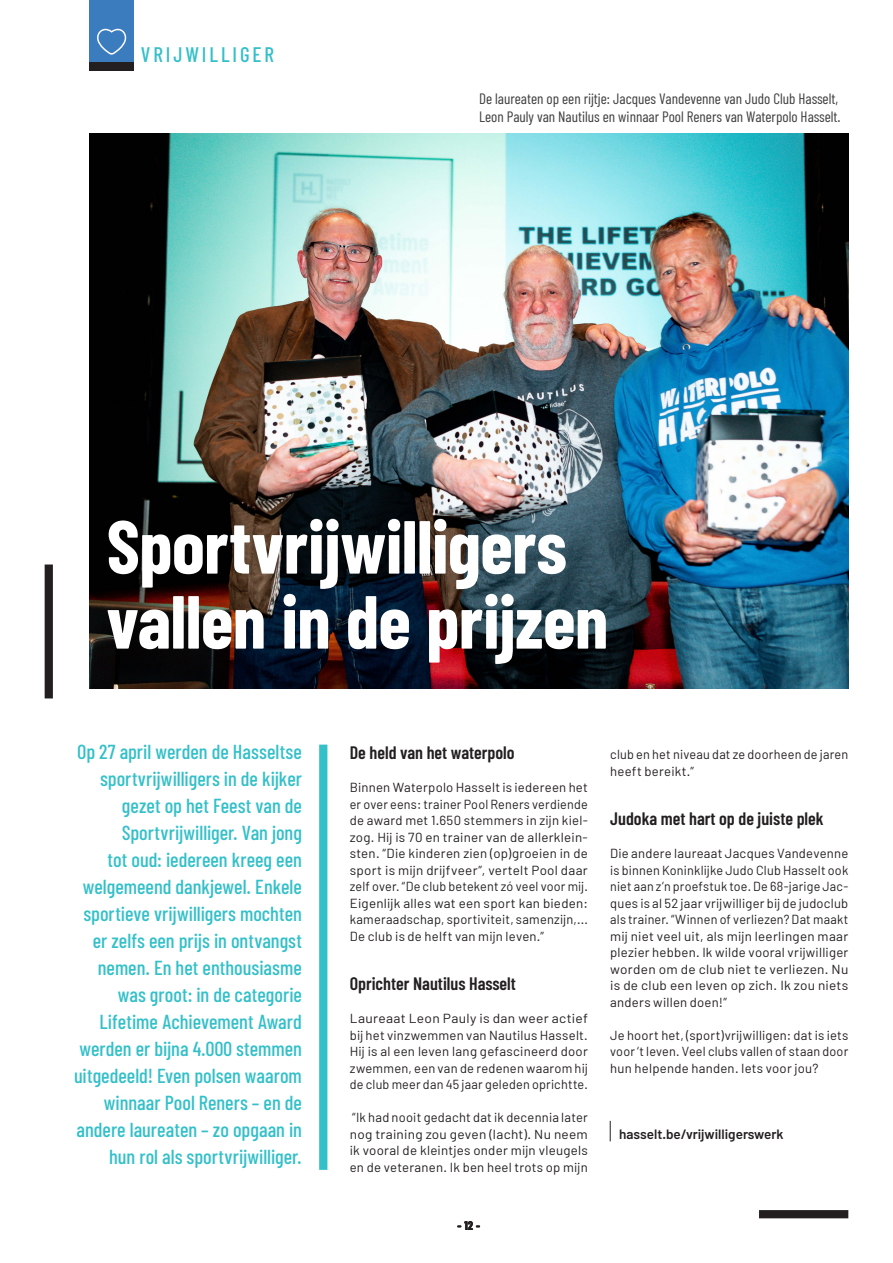
<style>
.page{position:relative;width:893px;height:1263px;background:#fff}
.page>*{position:absolute;margin:0;border:0;box-sizing:border-box;transform-origin:0 0}
.Titel_-_niveau_1_-_5{font:700 75px/75px "Barlow Condensed";letter-spacing:-.01em;color:#fff}
.Themanaam{font:500 21px "Barlow Condensed";letter-spacing:.14em;color:#33c0c9}
.Inleiding_-_Rechts_u{font:500 20.25px/27px "Barlow Condensed";color:#33c0c9;text-align:right}
.Tussentitel{font:600 18px "Barlow Condensed";color:#231f20}
.Bijschrift{font:15px/18px "Barlow Condensed";color:#3e3e3f}
.Infotekst__zwart{font:600 13.5px "Barlow";color:#231f20}
.Brood_uitgelijnd{font:13.2px/16.5px "Barlow";letter-spacing:.02em;color:#231f20;text-align:justify}
.Brood_uitgelijnd-2{font:13.2px/16.5px "Barlow";letter-spacing:.02em;color:#231f20;text-align:justify;scale:1.05 1}
.Brood_uitgelijnd-3{font:13.2px/16.5px "Barlow";letter-spacing:.02em;color:#231f20;scale:.96 1}
.Paginanummers{font:700 12px "Barlow Condensed";color:#231f20}
</style>
<div class="page">
<div style="left:759px;top:1210px;width:89px;height:8px;background:#231f20"></div>
<div style="left:45px;top:564px;width:8px;height:134px;background:#231f20"></div>
<div style="left:319px;top:745px;width:8px;height:425px;background:#33c0c9"></div>
<div style="left:89px;top:62px;width:45px;height:8px;background:#231f20"></div>
<div style="left:89px;top:0;width:45px;height:62px;background:#3b7cbf"></div>
<svg style="left:97px;top:29px;width:29px;height:26px"></svg>
<img style="left:89px;top:134px;width:759px;height:554px">
<svg style="left:610px;top:1121px;width:1px;height:20px"></svg>
<p class="Themanaam" style="left:141px;top:41px;width:135px">VRIJWILLIGER</p>
<p class="Bijschrift" style="left:479px;top:89px;width:363px">De laureaten op een rijtje: Jacques Vandevenne van Judo Club Hasselt,<br>Leon Pauly van Nautilus en winnaar Pool Reners van Waterpolo Hasselt.</p>
<p class="Titel_-_niveau_1_-_5" style="left:106px;top:507px;width:504px">Sportvrijwilligers vallen in de prijzen</p>
<p class="Inleiding_-_Rechts_u" style="left:74px;top:738px;width:229px">Op 27 april werden de Hasseltse sportvrijwilligers in de kijker gezet op het Feest van de<br>Sportvrijwilliger. Van jong<br>tot oud: iedereen kreeg een welgemeend dankjewel. Enkele sportieve vrijwilligers mochten er zelfs een prijs in ontvangst nemen. En het enthousiasme was groot: in de categorie<br>Lifetime Achievement Award werden er bijna 4.000 stemmen uitgedeeld! Even polsen waarom winnaar Pool Reners – en de andere laureaten – zo opgaan in hun rol als sportvrijwilliger.</p>
<p class="Tussentitel" style="left:350px;top:741px;width:166px">De held van het waterpolo</p>
<p class="Brood_uitgelijnd" style="left:350px;top:779px;width:240px">Binnen Waterpolo Hasselt is iedereen het er over eens: trainer Pool Reners verdiende de award met 1.650 stemmers in zijn kiel&shy;zog. Hij is 70 en trainer van de allerklein&shy;sten. “Die kinderen zien (op)groeien in de sport is mijn drijfveer”, vertelt Pool daar zelf over. “De club betekent zó veel voor mij.<br>Eigenlijk alles wat een sport kan bieden: kameraadschap, sportiviteit, samenzijn,...<br>De club is de helft van mijn leven.”</p>
<p class="Tussentitel" style="left:350px;top:972px;width:168px">Oprichter Nautilus Hasselt</p>
<p class="Brood_uitgelijnd-2" style="left:350px;top:1010px;width:228px">Laureaat Leon Pauly is dan weer actief bij het vinzwemmen van Nautilus Hasselt.<br>Hij is al een leven lang gefascineerd door zwemmen, een van de redenen waarom hij de club meer dan 45 jaar geleden oprichtte.</p>
<p class="Brood_uitgelijnd" style="left:350px;top:1109px;width:240px">“Ik had nooit gedacht dat ik decennia later nog training zou geven (lacht). Nu neem ik vooral de kleintjes onder mijn vleugels en de veteranen. Ik ben heel trots op mijn</p>
<p class="Paginanummers" style="left:458px;top:1218px;width:24px">- 12 -</p>
<p class="Brood_uitgelijnd-3" style="left:610px;top:746px;width:250px">club en het niveau dat ze doorheen de jaren heeft bereikt.”</p>
<p class="Tussentitel" style="left:610px;top:807px;width:215px">Judoka met hart op de juiste plek</p>
<p class="Brood_uitgelijnd" style="left:610px;top:845px;width:240px">Die andere laureaat Jacques Vandevenne is binnen Koninklijke Judo Club Hasselt ook niet aan z’n proefstuk toe. De 68-jarige Jac&shy;ques is al 52 jaar vrijwilliger bij de judoclub als trainer. “Winnen of verliezen? Dat maakt mij niet veel uit, als mijn leerlingen maar plezier hebben. Ik wilde vooral vrijwilliger worden om de club niet te verliezen. Nu is de club een leven op zich. Ik zou niets anders willen doen!”</p>
<p class="Brood_uitgelijnd" style="left:610px;top:1026px;width:240px">Je hoort het, (sport)vrijwilligen: dat is iets voor ‘t leven. Veel clubs vallen of staan door hun helpende handen. Iets voor jou?</p>
<p class="Infotekst__zwart" style="left:619px;top:1125px;width:166px">hasselt.be/vrijwilligerswerk</p>
</div>
